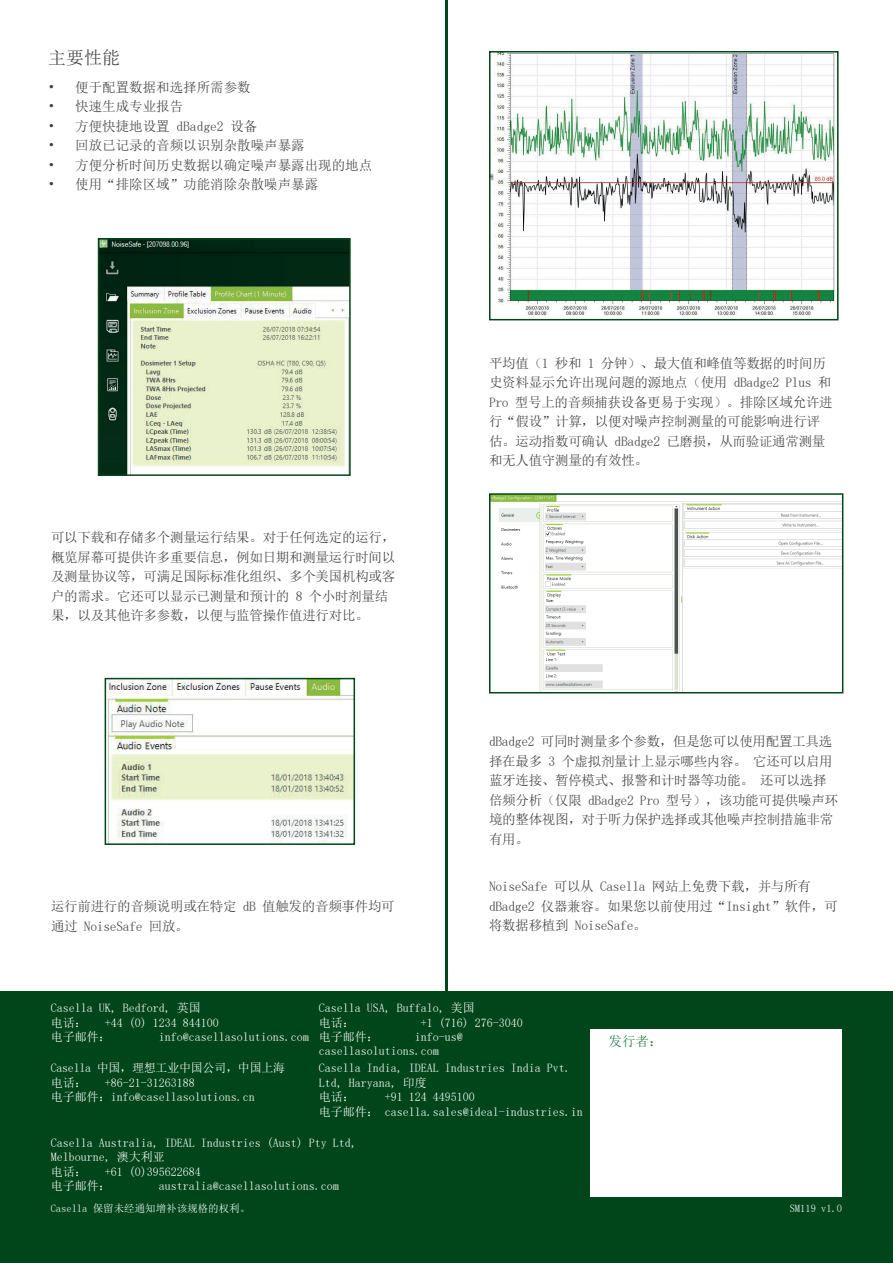
<style>
.page{position:relative;width:893px;height:1263px;background:#fff}
.page>*{position:absolute;margin:0;border:0;box-sizing:border-box;transform-origin:0 0}
.t1{font:18px "Sim Sun";color:#3e3e3f}
.t2{font:13.5px/19.5px "Sim Sun";letter-spacing:-.02em;color:#3e3e3f}
.t3{font:13.5px "Sim Sun";color:#3e3e3f}
.t4{font:13.5px "Sim Sun";color:#1e7847}
.t5{font:12px/14.4px "Sim Sun";color:#fff}
.t6{font:12px/14.4px "Sim Sun";letter-spacing:-.02em;color:#fff}
.t7{font:10.5px "Sim Sun";color:#fff}
</style>
<div class="page">
<hr style="left:445px;top:0;width:3px;height:1004px;background:#00461a">
<div style="left:0;top:992px;width:893px;height:271px;background:#00461a"></div>
<div style="left:591px;top:1029px;width:251px;height:168px;background:#fff"></div>
<img style="left:101px;top:241px;width:247px;height:232px">
<div style="left:98px;top:238px;width:253px;height:238px;border:2px solid #00461a"></div>
<img style="left:108px;top:681px;width:244px;height:161px">
<div style="left:105px;top:678px;width:250px;height:167px;border:2px solid #00461a"></div>
<img style="left:492px;top:54px;width:343px;height:262px">
<div style="left:489px;top:51px;width:349px;height:269px;border:2px solid #00461a"></div>
<img style="left:492px;top:496px;width:348px;height:194px">
<div style="left:489px;top:493px;width:354px;height:200px;border:2px solid #00461a"></div>
<h1 class="t1" style="left:48px;top:48px;width:73px">主要性能</h1>
<p class="t3" style="left:48px;top:80px;width:204px">• 便于配置数据和选择所需参数</p>
<p class="t3" style="left:48px;top:100px;width:136px">• 快速生成专业报告</p>
<p class="t3" style="left:48px;top:119px;width:211px">• 方便快捷地设置 dBadge2 设备</p>
<p class="t3" style="left:48px;top:139px;width:258px">• 回放已记录的音频以识别杂散噪声暴露</p>
<p class="t3" style="left:48px;top:158px;width:326px">• 方便分析时间历史数据以确定噪声暴露出现的地点</p>
<p class="t3" style="left:48px;top:178px;width:272px">• 使用“排除区域”功能消除杂散噪声暴露</p>
<p class="t2" style="left:51px;top:528px;width:346px">可以下载和存储多个测量运行结果。对于任何选定的运行，概览屏幕可提供许多重要信息，例如日期和测量运行时间以及测量协议等，可满足国际标准化组织、多个美国机构或客户的需求。它还可以显示已测量和预计的 8 个小时剂量结果，以及其他许多参数，以便与监管操作值进行对比。</p>
<p class="t2" style="left:51px;top:896px;width:345px">运行前进行的音频说明或在特定 dB 值触发的音频事件均可通过 NoiseSafe 回放。</p>
<p class="t2" style="left:489px;top:353px;width:345px">平均值（1 秒和 1 分钟）、最大值和峰值等数据的时间历史资料显示允许出现问题的源地点（使用 dBadge2 Plus 和<br>Pro 型号上的音频捕获设备更易于实现）。排除区域允许进行“假设”计算，以便对噪声控制测量的可能影响进行评估。运动指数可确认 dBadge2 已磨损，从而验证通常测量和无人值守测量的有效性。</p>
<p class="t2" style="left:489px;top:732px;width:351px">dBadge2 可同时测量多个参数，但是您可以使用配置工具选择在最多 3 个虚拟剂量计上显示哪些内容。 它还可以启用蓝牙连接、暂停模式、报警和计时器等功能。 还可以选择倍频分析（仅限 dBadge2 Pro 型号），该功能可提供噪声环境的整体视图，对于听力保护选择或其他噪声控制措施非常有用。</p>
<p class="t2" style="left:489px;top:877px;width:350px">NoiseSafe 可以从 Casella 网站上免费下载，并与所有dBadge2 仪器兼容。如果您以前使用过“Insight”软件，可将数据移植到 NoiseSafe。</p>
<p class="t5" style="left:51px;top:1001px;width:152px">Casella UK, Bedford, 英国电话：</p>
<p class="t5" style="left:51px;top:1015px;width:170px;text-indent:54px">+44 (0) 1234 844100电子邮件：</p>
<p class="t5" style="left:159px;top:1029px;width:152px">info@casellasolutions.com</p>
<p class="t5" style="left:319px;top:1001px;width:157px">Casella USA, Buffalo, 美国电话：</p>
<p class="t5" style="left:421px;top:1015px;width:103px">+1 (716) 276-3040</p>
<p class="t5" style="left:319px;top:1029px;width:61px">电子邮件：</p>
<p class="t5" style="left:319px;top:1029px;width:145px;text-indent:96px">info-us@ casellasolutions.com</p>
<p class="t6" style="left:51px;top:1061px;width:236px">Casella 中国，理想工业中国公司，中国上海电话：</p>
<p class="t5" style="left:51px;top:1075px;width:206px;text-align:center">+86-21-31263188<br>电子邮件：info@casellasolutions.cn</p>
<p class="t5" style="left:319px;top:1061px;width:253px">Casella India, IDEAL Industries India Pvt.<br>Ltd, Haryana, 印度<br>电话：</p>
<p class="t5" style="left:319px;top:1090px;width:265px;text-indent:66px">+91 124 4495100<br>电子邮件： casella.sales@ideal-industries.in</p>
<p class="t5" style="left:51px;top:1135px;width:308px">Casella Australia, IDEAL Industries (Aust) Pty Ltd,<br>Melbourne, 澳大利亚<br>电话：</p>
<p class="t5" style="left:51px;top:1164px;width:152px;text-indent:54px">+61 (0)395622684电子邮件：</p>
<p class="t5" style="left:159px;top:1179px;width:182px">australia@casellasolutions.com</p>
<p class="t4" style="left:608px;top:1034px;width:55px">发行者：</p>
<p class="t7" style="left:51px;top:1203px;width:201px">Casella 保留未经通知增补该规格的权利。</p>
<p class="t7" style="left:790px;top:1203px;width:54px">SM119 v1.0</p>
</div>
